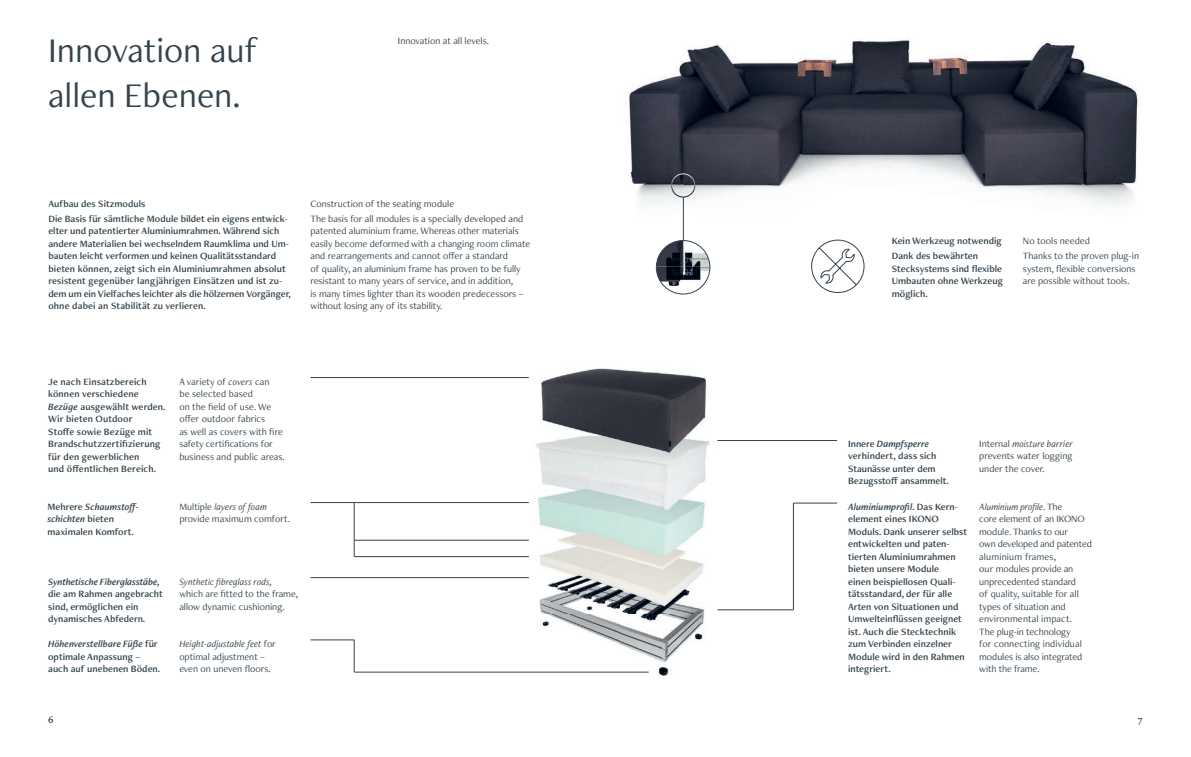
<style>
.page{position:relative;width:1191px;height:757px;background:#fff}
.page>*{position:absolute;margin:0;border:0;box-sizing:border-box;transform-origin:0 0}
.t1{font:36px/45px "Freight Neo Pro";color:#34434c}
.t2{font:10px/12.5px "Freight Neo Pro Semi";color:#34434c}
.t3{font:10px/12.5px "Freight Neo Pro";letter-spacing:-.005em;color:#34434c}
.t4{font:italic 10px "Freight Neo Pro Semi";letter-spacing:-.01em;color:#34434c}
.t5{font:italic 10px "Freight Neo Pro";color:#34434c}
.s1{font-style:italic}
</style>
<div class="page">
<img style="left:629px;top:38px;width:509px;height:189px">
<img style="left:517px;top:368px;width:207px;height:308px">
<svg style="left:656px;top:240px;width:54px;height:54px"></svg>
<img style="left:656px;top:240px;width:54px;height:26px">
<img style="left:683px;top:266px;width:23px;height:26px">
<div style="left:656px;top:240px;width:54px;height:54px;border:1px solid #34434c;border-radius:50%"></div>
<hr style="left:683px;top:197px;width:1px;height:44px;background:#34434c">
<div style="left:671px;top:174px;width:24px;height:23px;border:1px solid #fff;border-radius:50%"></div>
<svg style="left:811px;top:239px;width:53px;height:54px"></svg>
<hr style="left:310px;top:377px;width:219px;height:1px;background:#34434c">
<hr style="left:310px;top:640px;width:44px;height:1px;background:#34434c">
<hr style="left:310px;top:502px;width:219px;height:1px;background:#34434c">
<hr style="left:310px;top:577px;width:219px;height:1px;background:#34434c">
<hr style="left:354px;top:540px;width:175px;height:1px;background:#34434c">
<hr style="left:354px;top:556px;width:175px;height:1px;background:#34434c">
<hr style="left:354px;top:672px;width:295px;height:1px;background:#34434c">
<hr style="left:354px;top:503px;width:1px;height:54px;background:#34434c">
<hr style="left:354px;top:640px;width:1px;height:32px;background:#34434c">
<hr style="left:793px;top:503px;width:1px;height:107px;background:#34434c">
<hr style="left:717px;top:440px;width:120px;height:1px;background:#34434c">
<hr style="left:793px;top:503px;width:44px;height:1px;background:#34434c">
<hr style="left:717px;top:610px;width:76px;height:1px;background:#34434c">
<h1 class="t1" style="left:48px;top:27px;width:212px">Innovation auf allen Ebenen.</h1>
<p class="t3" style="left:398px;top:34px;width:93px">Innovation at all levels.</p>
<p class="t2" style="left:48px;top:195px;width:241px;line-height:15.3px">Aufbau des Sitzmoduls<br>Die Basis für sämtliche Module bildet ein eigens entwick-</p>
<p class="t2" style="left:48px;top:224px;width:244px">elter und patentierter Aluminiumrahmen. Während sich andere Materialien bei wechselndem Raumklima und Um&shy;bauten leicht verformen und keinen Qualitätsstandard bieten können, zeigt sich ein Aluminiumrahmen absolut resistent gegenüber langjährigen Einsätzen und ist zu&shy;dem um ein Vielfaches leichter als die hölzernen Vorgänger, ohne dabei an Stabilität zu verlieren.</p>
<p class="t3" style="left:310px;top:195px;width:214px;line-height:15.3px">Construction of the seating module<br>The basis for all modules is a specially developed and</p>
<p class="t3" style="left:310px;top:224px;width:221px">patented aluminium frame. Whereas other materials easily become deformed with a changing room climate and rearrangements and cannot offer a standard<br>of quality, an aluminium frame has proven to be fully resistant to many years of service, and in addition,<br>is many times lighter than its wooden predecessors – without losing any of its stability.</p>
<p class="t2" style="left:48px;top:375px;width:119px">Je nach Einsatzbereich können verschiedene<br><span class="s1">Bezüge</span> ausgewählt werden.<br>Wir bieten Outdoor<br>Stoffe sowie Bezüge mit<br>Brandschutzzertifizierung für den gewerblichen<br>und öffentlichen Bereich.</p>
<p class="t3" style="left:179px;top:375px;width:107px">A variety of <span class="s1">covers</span> can<br>be selected based<br>on the field of use. We offer outdoor fabrics<br>as well as covers with fire safety certifications for business and public areas.</p>
<p class="t2" style="left:47px;top:500px;width:93px">Mehrere <span class="s1">Schaumstoff&shy;schichten</span> bieten maximalen Komfort.</p>
<p class="t3" style="left:179px;top:500px;width:112px">Multiple <span class="s1">layers of foam </span>provide maximum comfort.</p>
<p class="t4" style="left:48px;top:574px;width:113px">Synthetische Fiberglasstäbe,</p>
<p class="t2" style="left:48px;top:587px;width:116px">die am Rahmen angebracht sind, ermöglichen ein dynamisches Abfedern.</p>
<p class="t2" style="left:48px;top:637px;width:113px"><span class="s1">Höhenverstellbare Füße</span> für optimale Anpassung – auch auf unebenen Böden.</p>
<p class="t5" style="left:179px;top:574px;width:94px">Synthetic fibreglass rods,</p>
<p class="t3" style="left:179px;top:587px;width:120px">which are fitted to the frame, allow dynamic cushioning.</p>
<p class="t3" style="left:179px;top:637px;width:98px"><span class="s1">Height-adjustable feet</span> for optimal adjustment – even on uneven floors.</p>
<p class="t2" style="left:891px;top:234px;width:111px">Kein Werkzeug notwendig</p>
<p class="t2" style="left:891px;top:249px;width:113px">Dank des bewährten<br>Stecksystems sind flexible<br>Umbauten ohne Werkzeug möglich.</p>
<p class="t3" style="left:1023px;top:232px;width:118px;line-height:15.3px">No tools needed<br>Thanks to the proven plug-in</p>
<p class="t3" style="left:1023px;top:262px;width:114px">system, flexible conversions are possible without tools.</p>
<p class="t2" style="left:848px;top:437px;width:102px">Innere <span class="s1">Dampfsperre </span>verhindert, dass sich<br>Staunässe unter dem<br>Bezugsstoff ansammelt.</p>
<p class="t3" style="left:979px;top:437px;width:95px;text-align:justify">Internal <span class="s1">moisture barrier </span>prevents water logging under the cover.</p>
<p class="t2" style="left:848px;top:500px;width:120px"><span class="s1">Aluminiumprofil</span>. Das Kern&shy;element eines IKONO<br>Moduls. Dank unserer selbst entwickelten und paten&shy;tierten Aluminiumrahmen bieten unsere Module<br>einen beispiellosen Quali&shy;tätsstandard, der für alle<br>Arten von Situationen und<br>Umwelteinflüssen geeignet ist. Auch die Stecktechnik zum Verbinden einzelner<br>Module wird in den Rahmen integriert.</p>
<p class="t3" style="left:979px;top:500px;width:114px"><span class="s1">Aluminium profile</span>. The<br>core element of an IKONO module. Thanks to our<br>own developed and patented aluminium frames,<br>our modules provide an unprecedented standard<br>of quality, suitable for all types of situation and environmental impact.<br>The plug-in technology<br>for connecting individual modules is also integrated with the frame.</p>
<p class="t2" style="left:48px;top:713px;width:7px">6</p>
<p class="t2" style="left:1137px;top:713px;width:6px">7</p>
</div>
